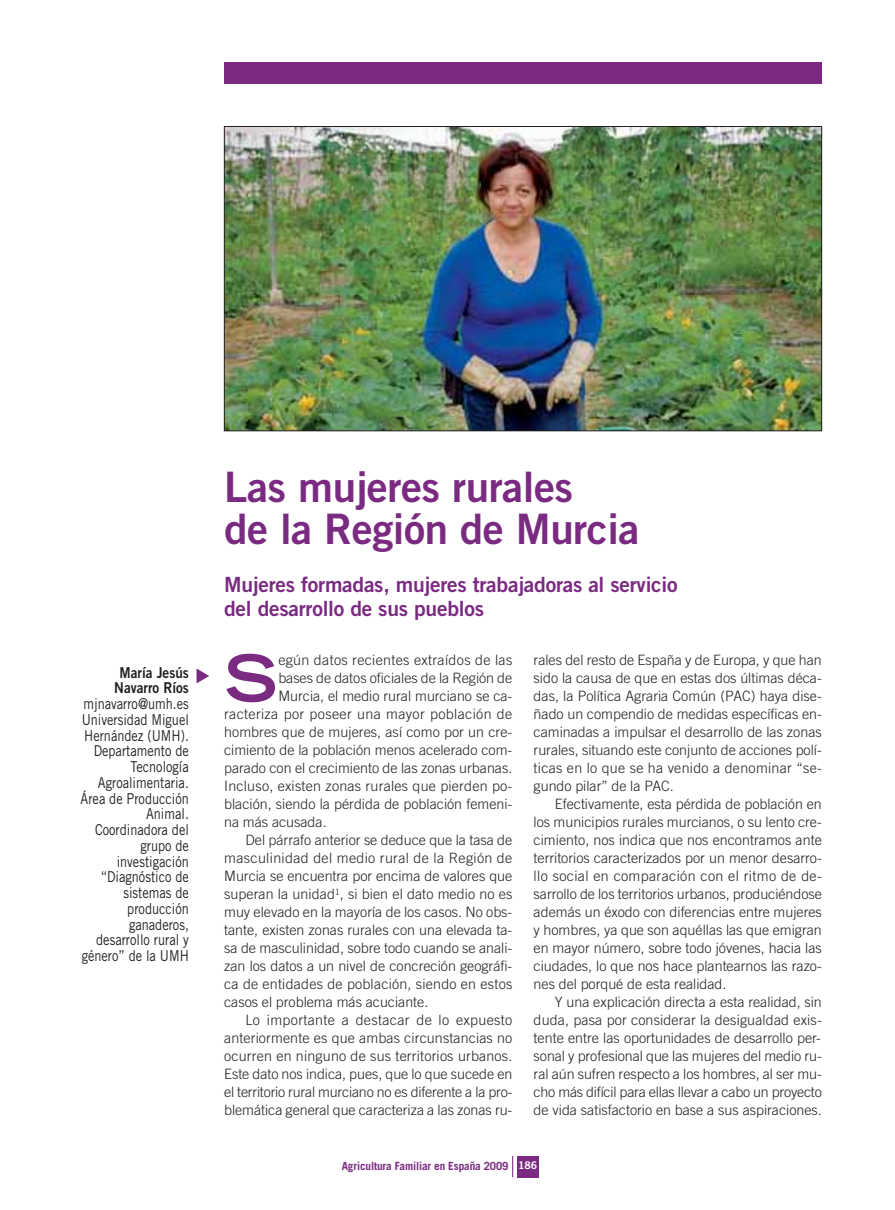
<style>
.page{position:relative;width:895px;height:1210px;background:#fff}
.page>*{position:absolute;margin:0;border:0;box-sizing:border-box;transform-origin:0 0}
.t1{font:700 expanded 63.6px "Trade Gothic LH";color:#7a2b81}
.t2{font:42px/42px "Trade Gothic Bold Two";letter-spacing:-.01em;color:#7a2b81}
.t3{font:21px/24px "Trade Gothic Bold Two";letter-spacing:-.01em;color:#7a2b81}
.t4{font:15px/15.8px "Trade Gothic";color:#231f20;text-align:right;scale:.85 1}
.t5{font:15px/15.8px "Trade Gothic Bold Two";color:#231f20;text-align:center;scale:.9 1}
.t6{font:300 14.25px/18px "Trade Gothic";color:#231f20;text-align:justify}
.t7{font:300 14.25px "Trade Gothic";letter-spacing:.025em;color:#231f20}
.t8{font:700 11.25px "Trade Gothic";letter-spacing:-.01em;color:#7a2b81}
.s1{font-family:"Trade Gothic Bold Two";font-weight:400;font-size:10.5px;color:#fff}
</style>
<div class="page">
<div style="left:517px;top:1155px;width:21px;height:22px;background:#7a2b81"></div>
<svg style="left:512px;top:1156px;width:1px;height:21px"></svg>
<img style="left:226px;top:128px;width:593px;height:301px">
<div style="left:224px;top:63px;width:597px;height:21px;background:#7a2b81"></div>
<p class="t5" style="left:114px;top:665px;width:84px">María Jesús<br>Navarro Ríos</p>
<p class="t4" style="left:81px;top:697px;width:129px">mjnavarro@umh.es<br>Universidad Miguel<br>Hernández (UMH).<br>Departamento de<br>Tecnología<br>Agroalimentaria.<br>Área de Producción<br>Animal.<br>Coordinadora del grupo de investigación “Diagnóstico de sistemas de producción ganaderos, desarrollo rural y género” de la UMH</p>
<h2 class="t2" style="left:224px;top:469px;width:417px">Las mujeres rurales<br>de la Región de Murcia</h2>
<h3 class="t3" style="left:224px;top:574px;width:455px">Mujeres formadas, mujeres trabajadoras al servicio del desarrollo de sus pueblos</h3>
<h1 class="t1" style="left:224px;top:654px;width:54px">S</h1>
<p class="t7" style="left:278px;top:654px;width:235px">egún datos recientes extraídos de las</p>
<p class="t6" style="left:278px;top:670px;width:235px">bases de datos oficiales de la Región de</p>
<p class="t6" style="left:278px;top:688px;width:235px">Murcia, el medio rural murciano se ca-</p>
<p class="t7" style="left:224px;top:708px;width:290px">racteriza por poseer una mayor población de</p>
<p class="t6" style="left:224px;top:724px;width:290px">hombres que de mujeres, así como por un cre-</p>
<p class="t6" style="left:224px;top:742px;width:290px">cimiento de la población menos acelerado com-</p>
<p class="t6" style="left:224px;top:760px;width:290px">parado con el crecimiento de las zonas urbanas.</p>
<p class="t6" style="left:224px;top:778px;width:290px">Incluso, existen zonas rurales que pierden po-</p>
<p class="t6" style="left:224px;top:796px;width:290px">blación, siendo la pérdida de población femeni-</p>
<p class="t6" style="left:224px;top:814px;width:104px">na más acusada.</p>
<p class="t6" style="left:245px;top:832px;width:268px">Del párrafo anterior se deduce que la tasa de</p>
<p class="t7" style="left:224px;top:852px;width:290px">masculinidad del medio rural de la Región de</p>
<p class="t6" style="left:224px;top:868px;width:290px">Murcia se encuentra por encima de valores que</p>
<p class="t6" style="left:224px;top:886px;width:290px">superan la unidad<sup>1</sup>, si bien el dato medio no es</p>
<p class="t6" style="left:224px;top:904px;width:290px">muy elevado en la mayoría de los casos. No obs-</p>
<p class="t6" style="left:224px;top:922px;width:290px">tante, existen zonas rurales con una elevada ta-</p>
<p class="t6" style="left:224px;top:940px;width:290px">sa de masculinidad, sobre todo cuando se anali-</p>
<p class="t6" style="left:224px;top:958px;width:290px">zan los datos a un nivel de concreción geográfi-</p>
<p class="t6" style="left:224px;top:976px;width:290px">ca de entidades de población, siendo en estos</p>
<p class="t6" style="left:224px;top:994px;width:206px">casos el problema más acuciante.</p>
<p class="t7" style="left:245px;top:1014px;width:268px">Lo importante a destacar de lo expuesto</p>
<p class="t6" style="left:224px;top:1030px;width:290px">anteriormente es que ambas circunstancias no</p>
<p class="t6" style="left:224px;top:1048px;width:290px">ocurren en ninguno de sus territorios urbanos.</p>
<p class="t6" style="left:224px;top:1066px;width:290px">Este dato nos indica, pues, que lo que sucede en</p>
<p class="t6" style="left:224px;top:1084px;width:290px">el territorio rural murciano no es diferente a la pro-</p>
<p class="t6" style="left:224px;top:1102px;width:290px">blemática general que caracteriza a las zonas ru-</p>
<p class="t6" style="left:533px;top:652px;width:290px">rales del resto de España y de Europa, y que han sido la causa de que en estas dos últimas déca&shy;das, la Política Agraria Común (PAC) haya dise&shy;ñado un compendio de medidas específicas en&shy;caminadas a impulsar el desarrollo de las zonas rurales, situando este conjunto de acciones polí&shy;ticas en lo que se ha venido a denominar “se&shy;gundo pilar” de la PAC.</p>
<p class="t6" style="left:533px;top:796px;width:290px;text-indent:21px">Efectivamente, esta pérdida de población en los municipios rurales murcianos, o su lento cre&shy;cimiento, nos indica que nos encontramos ante territorios caracterizados por un menor desarro&shy;llo social en comparación con el ritmo de de&shy;sarrollo de los territorios urbanos, produciéndose además un éxodo con diferencias entre mujeres y hombres, ya que son aquéllas las que emigran en mayor número, sobre todo jóvenes, hacia las ciudades, lo que nos hace plantearnos las razo&shy;nes del porqué de esta realidad.</p>
<p class="t6" style="left:533px;top:994px;width:290px;text-indent:21px">Y una explicación directa a esta realidad, sin duda, pasa por considerar la desigualdad exis&shy;tente entre las oportunidades de desarrollo per&shy;sonal y profesional que las mujeres del medio ru&shy;ral aún sufren respecto a los hombres, al ser mu&shy;cho más difícil para ellas llevar a cabo un proyecto de vida satisfactorio en base a sus aspiraciones.</p>
<p class="t8" style="left:342px;top:1161px;width:197px">Agricultura Familiar en España 2009 <span class="s1">186</span></p>
</div>
